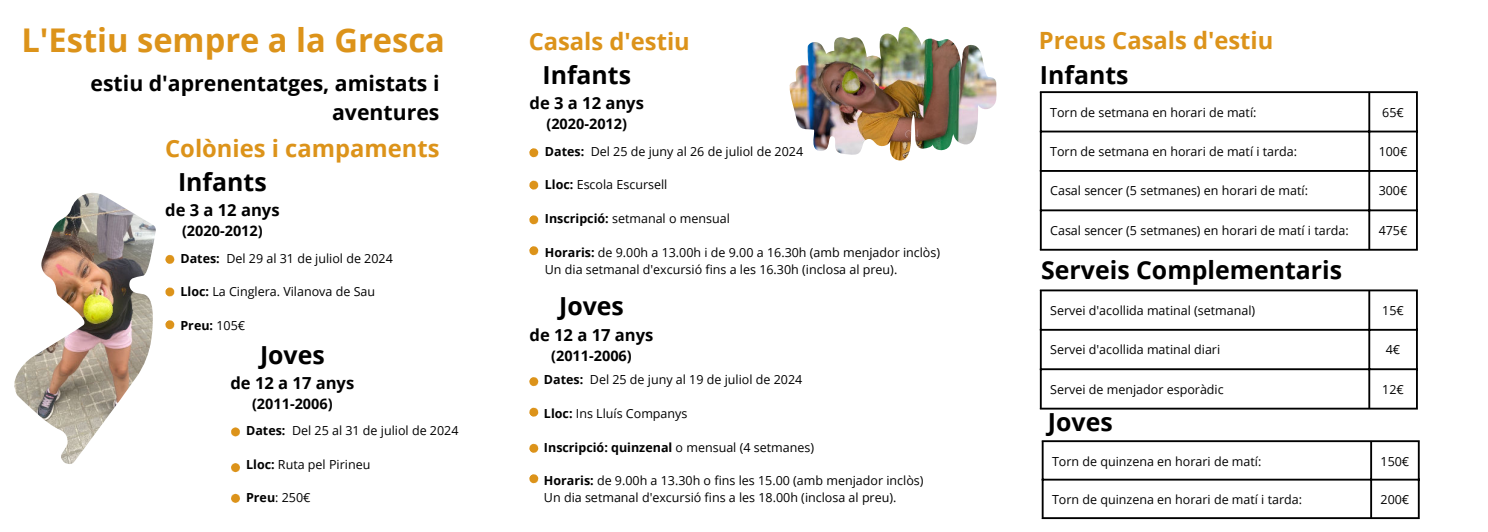
<style>
.page{position:relative;width:1488px;height:532px;background:#fff}
.page>*{position:absolute;margin:0;border:0;box-sizing:border-box;transform-origin:0 0}
.t1{font:700 32.62px "Open Sans";color:#dc931a}
.t2{font:700 24.88px "Open Sans";color:#000}
.t3{font:700 23.75px "Open Sans";color:#dc931a}
.t4{font:700 21.25px/29px "Open Sans";color:#000;text-align:right}
.t5{font:700 16.5px "Open Sans";color:#000}
.t6{font:700 14.5px "Open Sans";color:#000}
.t7{font:12.5px/16.9px "Open Sans";color:#000}
.t8{font:700 12.5px "Open Sans";color:#000}
.s1{font-weight:700}
.s2{font-weight:400}
</style>
<div class="page">
<img style="left:14px;top:193px;width:142px;height:271px">
<svg style="left:165px;top:255px;width:10px;height:9px"></svg>
<svg style="left:165px;top:287px;width:10px;height:9px"></svg>
<svg style="left:165px;top:320px;width:10px;height:9px"></svg>
<svg style="left:231px;top:427px;width:9px;height:9px"></svg>
<svg style="left:231px;top:463px;width:9px;height:9px"></svg>
<svg style="left:231px;top:493px;width:9px;height:10px"></svg>
<svg style="left:529px;top:148px;width:9px;height:9px"></svg>
<svg style="left:529px;top:180px;width:9px;height:10px"></svg>
<svg style="left:529px;top:215px;width:9px;height:9px"></svg>
<svg style="left:529px;top:246px;width:9px;height:9px"></svg>
<svg style="left:529px;top:377px;width:9px;height:9px"></svg>
<svg style="left:529px;top:407px;width:9px;height:10px"></svg>
<svg style="left:529px;top:443px;width:9px;height:10px"></svg>
<svg style="left:529px;top:474px;width:9px;height:9px"></svg>
<hr style="left:1040px;top:93px;width:2px;height:156px;background:#000">
<hr style="left:1368px;top:93px;width:2px;height:156px;background:#000">
<hr style="left:1416px;top:93px;width:2px;height:156px;background:#000">
<hr style="left:1040px;top:91px;width:378px;height:2px;background:#000">
<hr style="left:1040px;top:130px;width:378px;height:2px;background:#000">
<hr style="left:1040px;top:170px;width:378px;height:2px;background:#000">
<hr style="left:1040px;top:209px;width:378px;height:2px;background:#000">
<hr style="left:1040px;top:249px;width:378px;height:1px;background:#000">
<hr style="left:1042px;top:442px;width:1px;height:75px;background:#000">
<hr style="left:1370px;top:442px;width:2px;height:75px;background:#000">
<hr style="left:1418px;top:442px;width:2px;height:75px;background:#000">
<hr style="left:1042px;top:440px;width:378px;height:2px;background:#000">
<hr style="left:1042px;top:478px;width:378px;height:2px;background:#000">
<hr style="left:1042px;top:517px;width:378px;height:2px;background:#000">
<hr style="left:1040px;top:291px;width:2px;height:116px;background:#000">
<hr style="left:1368px;top:291px;width:2px;height:116px;background:#000">
<hr style="left:1416px;top:291px;width:2px;height:116px;background:#000">
<hr style="left:1040px;top:289px;width:378px;height:2px;background:#000">
<hr style="left:1040px;top:329px;width:378px;height:1px;background:#000">
<hr style="left:1040px;top:368px;width:378px;height:2px;background:#000">
<hr style="left:1040px;top:407px;width:378px;height:2px;background:#000">
<img style="left:789px;top:27px;width:208px;height:134px">
<h1 class="t1" style="left:21px;top:18px;width:425px">L'Estiu sempre a la Gresca</h1>
<h3 class="t4" style="left:91px;top:68px;width:350px">estiu d'aprenentatges, amistats i aventures</h3>
<h3 class="t3" style="left:165px;top:131px;width:276px">Colònies i campaments</h3>
<h2 class="t2" style="left:178px;top:164px;width:90px">Infants</h2>
<h3 class="t5" style="left:165px;top:198px;width:116px">de 3 a 12 anys</h3>
<p class="t6" style="left:182px;top:221px;width:82px">(2020-2012)</p>
<p class="t7" style="left:180px;top:249px;width:214px"><span class="s1">Dates:</span> Del 29 al 31 de juliol de 2024</p>
<p class="t7" style="left:180px;top:283px;width:196px"><span class="s1">Lloc:</span> La Cinglera. Vilanova de Sau</p>
<p class="t8" style="left:180px;top:317px;width:66px">Preu: <span class="s2">105€</span></p>
<h2 class="t2" style="left:260px;top:337px;width:66px">Joves</h2>
<h3 class="t5" style="left:230px;top:371px;width:125px">de 12 a 17 anys</h3>
<p class="t6" style="left:252px;top:394px;width:82px">(2011-2006)</p>
<p class="t7" style="left:246px;top:421px;width:214px"><span class="s1">Dates:</span> Del 25 al 31 de juliol de 2024</p>
<p class="t7" style="left:246px;top:455px;width:126px"><span class="s1">Lloc:</span> Ruta pel Pirineu</p>
<p class="t7" style="left:246px;top:489px;width:66px"><span class="s1">Preu</span>: 250€</p>
<h3 class="t3" style="left:529px;top:25px;width:163px">Casals d'estiu</h3>
<h2 class="t2" style="left:542px;top:57px;width:90px">Infants</h2>
<h3 class="t5" style="left:530px;top:91px;width:116px">de 3 a 12 anys</h3>
<p class="t6" style="left:546px;top:114px;width:82px">(2020-2012)</p>
<p class="t7" style="left:545px;top:142px;width:260px"><span class="s1">Dates:</span> Del 25 de juny al 26 de juliol de 2024</p>
<p class="t7" style="left:545px;top:176px;width:124px"><span class="s1">Lloc:</span> Escola Escursell</p>
<p class="t7" style="left:545px;top:210px;width:186px"><span class="s1">Inscripció:</span> setmanal o mensual</p>
<p class="t7" style="left:545px;top:243px;width:397px"><span class="s1">Horaris:</span> de 9.00h a 13.00h i de 9.00 a 16.30h (amb menjador inclòs)<br>Un dia setmanal d'excursió fins a les 16.30h (inclosa al preu).</p>
<h2 class="t2" style="left:559px;top:288px;width:66px">Joves</h2>
<h3 class="t5" style="left:530px;top:323px;width:125px">de 12 a 17 anys</h3>
<p class="t6" style="left:551px;top:345px;width:82px">(2011-2006)</p>
<p class="t7" style="left:544px;top:370px;width:260px"><span class="s1">Dates:</span> Del 25 de juny al 19 de juliol de 2024</p>
<p class="t7" style="left:544px;top:404px;width:145px"><span class="s1">Lloc:</span> Ins Lluís Companys</p>
<p class="t8" style="left:544px;top:438px;width:272px">Inscripció: quinzenal <span class="s2">o mensual (4 setmanes)</span></p>
<p class="t7" style="left:544px;top:472px;width:381px"><span class="s1">Horaris:</span> de 9.00h a 13.30h o fins les 15.00 (amb menjador inclòs)<br>Un dia setmanal d'excursió fins a les 18.00h (inclosa al preu).</p>
<h3 class="t3" style="left:1039px;top:24px;width:236px">Preus Casals d'estiu</h3>
<h2 class="t2" style="left:1040px;top:58px;width:90px">Infants</h2>
<p class="t7" style="left:1050px;top:103px;width:208px">Torn de setmana en horari de matí:</p>
<p class="t7" style="left:1382px;top:103px;width:23px">65€</p>
<p class="t7" style="left:1050px;top:143px;width:249px">Torn de setmana en horari de matí i tarda:</p>
<p class="t7" style="left:1379px;top:143px;width:30px">100€</p>
<p class="t7" style="left:1050px;top:182px;width:259px">Casal sencer (5 setmanes) en horari de matí:</p>
<p class="t7" style="left:1379px;top:182px;width:30px">300€</p>
<p class="t7" style="left:1050px;top:221px;width:300px">Casal sencer (5 setmanes) en horari de matí i tarda:</p>
<p class="t7" style="left:1379px;top:221px;width:30px">475€</p>
<h2 class="t2" style="left:1041px;top:252px;width:302px">Serveis Complementaris</h2>
<p class="t7" style="left:1050px;top:301px;width:207px">Servei d'acollida matinal (setmanal)</p>
<p class="t7" style="left:1382px;top:301px;width:23px">15€</p>
<p class="t7" style="left:1050px;top:341px;width:172px">Servei d'acollida matinal diari</p>
<p class="t7" style="left:1386px;top:341px;width:16px">4€</p>
<p class="t7" style="left:1050px;top:380px;width:175px">Servei de menjador esporàdic</p>
<p class="t7" style="left:1382px;top:380px;width:23px">12€</p>
<h2 class="t2" style="left:1048px;top:404px;width:66px">Joves</h2>
<p class="t7" style="left:1052px;top:452px;width:211px">Torn de quinzena en horari de matí:</p>
<p class="t7" style="left:1380px;top:452px;width:30px">150€</p>
<p class="t7" style="left:1052px;top:490px;width:252px">Torn de quinzena en horari de matí i tarda:</p>
<p class="t7" style="left:1380px;top:490px;width:30px">200€</p>
</div>
